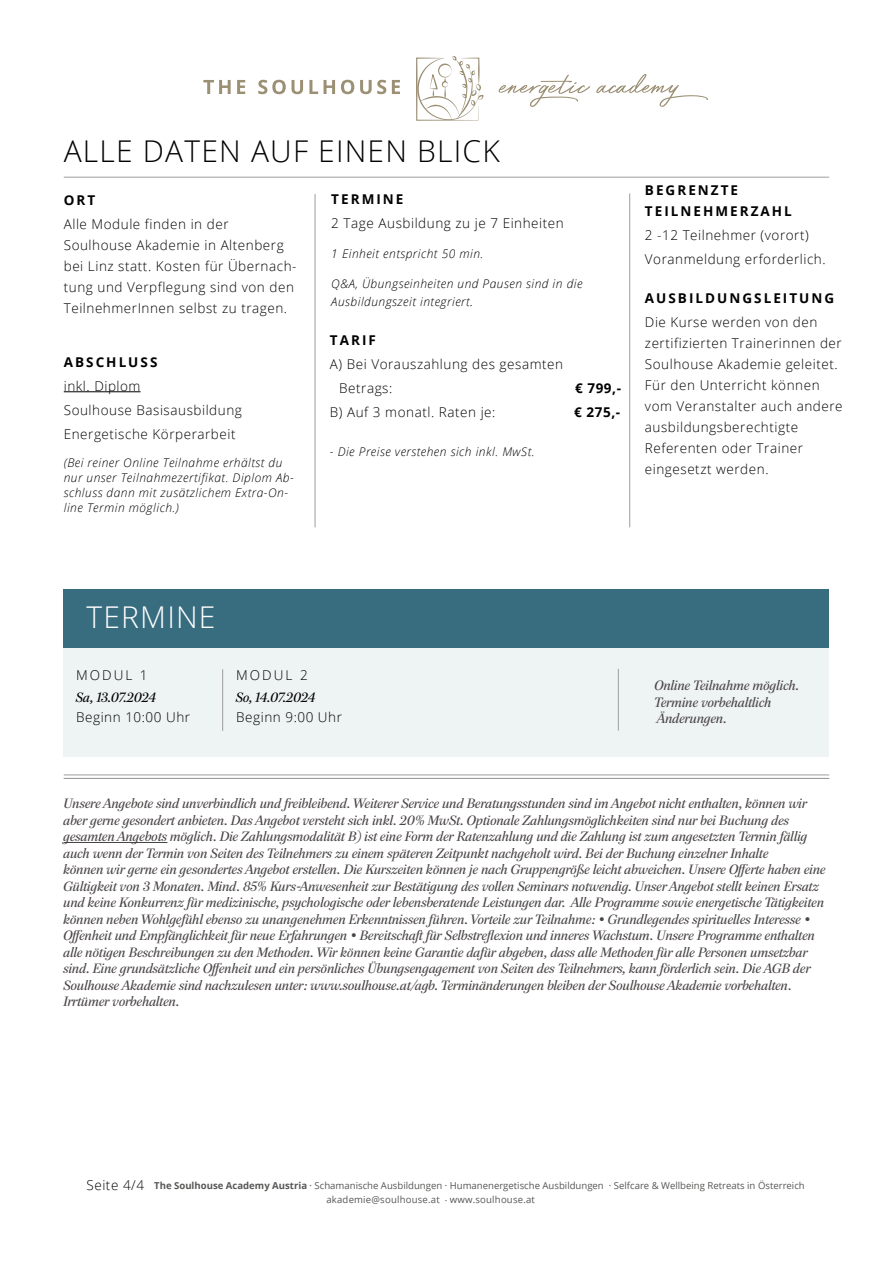
<style>
.page{position:relative;width:893px;height:1263px;background:#fff}
.page>*{position:absolute;margin:0;border:0;box-sizing:border-box;transform-origin:0 0}
.t1{font:300 30px "Open Sans";letter-spacing:.04em;color:#000}
.t2{font:300 30px "Open Sans";letter-spacing:.04em;color:#fff}
.t3{font:italic 13.5px/16.5px "Paperback 48";letter-spacing:.01em;color:#4a4545}
.t4{font:300 13.5px/21px "Open Sans";letter-spacing:.04em;color:#000}
.t5{font:700 13.5px/21px "Open Sans";letter-spacing:.15em;color:#000}
.t6{font:italic 13.5px "Paperback 48";letter-spacing:.01em;color:#000}
.t7{font:italic 300 12px/15px "Open Sans";letter-spacing:.04em;color:#000}
.t8{font:9.6px/14.4px "Open Sans";color:#575756}
.s1{font-size:13.5px}
.s2{font-weight:300;font-size:13.5px;color:#000}
.s3{font-weight:700}
</style>
<div class="page">
<svg style="left:416px;top:56px;width:67px;height:65px"></svg>
<svg style="left:203px;top:80px;width:28px;height:14px"></svg>
<svg style="left:237px;top:80px;width:8px;height:14px"></svg>
<svg style="left:258px;top:80px;width:45px;height:14px"></svg>
<svg style="left:309px;top:80px;width:9px;height:14px"></svg>
<svg style="left:324px;top:80px;width:11px;height:14px"></svg>
<svg style="left:341px;top:80px;width:13px;height:14px"></svg>
<svg style="left:360px;top:80px;width:26px;height:14px"></svg>
<svg style="left:392px;top:80px;width:8px;height:14px"></svg>
<svg style="left:498px;top:75px;width:92px;height:32px"></svg>
<svg style="left:596px;top:74px;width:112px;height:33px"></svg>
<hr style="left:64px;top:842px;width:103px;height:1px;background:#4a4545">
<hr style="left:64px;top:177px;width:765px;height:1px;background:#9d9d9c">
<hr style="left:64px;top:778px;width:765px;height:1px;background:#9d9d9c">
<hr style="left:64px;top:774px;width:765px;height:1px;background:#9d9d9c">
<hr style="left:64px;top:391px;width:77px;height:1px;background:#000">
<hr style="left:315px;top:194px;width:1px;height:333px;background:#9d9d9c">
<hr style="left:629px;top:193px;width:1px;height:334px;background:#9d9d9c">
<div style="left:64px;top:634px;width:765px;height:122px;background:#eef3f4"></div>
<div style="left:64px;top:589px;width:765px;height:58px;background:#386d7f"></div>
<hr style="left:618px;top:669px;width:1px;height:61px;background:#9d9d9c">
<hr style="left:222px;top:669px;width:1px;height:62px;background:#9d9d9c">
<h1 class="t1" style="left:64px;top:131px;width:438px">ALLE DATEN AUF EINEN BLICK</h1>
<p class="t5" style="left:64px;top:189px;width:33px">ORT</p>
<p class="t4" style="left:64px;top:213px;width:234px">Alle Module finden in der<br>Soulhouse Akademie in Altenberg bei Linz statt. Kosten für Übernach&shy;tung und Verpflegung sind von den<br>TeilnehmerInnen selbst zu tragen.</p>
<p class="t5" style="left:64px;top:351px;width:95px">ABSCHLUSS</p>
<p class="t4" style="left:64px;top:373px;width:180px;line-height:24px">inkl. Diplom<br>Soulhouse Basisausbildung<br>Energetische Körperarbeit</p>
<p class="t7" style="left:64px;top:455px;width:231px">(Bei reiner Online Teilnahme erhältst du nur unser Teilnahmezertifikat. Diplom Ab&shy;schluss dann mit zusätzlichem Extra-On&shy;line Termin möglich.)</p>
<p class="t5" style="left:331px;top:188px;width:74px">TERMINE</p>
<p class="t4" style="left:331px;top:212px;width:234px">2 Tage Ausbildung zu je 7 Einheiten</p>
<p class="t7" style="left:331px;top:246px;width:154px">1 Einheit entspricht 50 min.</p>
<p class="t7" style="left:331px;top:274px;width:253px;line-height:18px">Q&amp;A, Übungseinheiten und Pausen sind in die<br>Ausbildungszeit integriert<span class="s1">.</span></p>
<p class="t5" style="left:330px;top:329px;width:48px">TARIF</p>
<p class="t4" style="left:339px;top:352px;width:225px;line-height:24px;text-indent:-9px">A) Bei Vorauszahlung des gesamten<br>Betrags:</p>
<p class="t5" style="left:575px;top:377px;width:47px">€ 799,-</p>
<p class="t4" style="left:330px;top:401px;width:167px">B) Auf 3 monatl. Raten je:</p>
<p class="t5" style="left:574px;top:401px;width:47px">€ 275,-</p>
<p class="t7" style="left:330px;top:444px;width:206px">- Die Preise verstehen sich inkl. MwSt.</p>
<p class="t5" style="left:645px;top:180px;width:148px">BEGRENZTE<br>TEILNEHMERZAHL</p>
<p class="t4" style="left:645px;top:223px;width:182px;line-height:24px">2 -12 Teilnehmer (vorort)<br>Voranmeldung erforderlich.</p>
<p class="t5" style="left:645px;top:288px;width:191px">AUSBILDUNGSLEITUNG</p>
<p class="t4" style="left:645px;top:312px;width:199px">Die Kurse werden von den zertifizierten Trainerinnen der<br>Soulhouse Akademie geleitet.<br>Für den Unterricht können vom Veranstalter auch andere ausbildungsberechtigte<br>Referenten oder Trainer eingesetzt werden.</p>
<h1 class="t2" style="left:87px;top:597px;width:130px">TERMINE</h1>
<p class="t4" style="left:76px;top:664px;width:73px">MODUL 1</p>
<p class="t6" style="left:76px;top:689px;width:82px">Sa, 13.07.2024</p>
<p class="t4" style="left:76px;top:706px;width:116px">Beginn 10:00 Uhr</p>
<p class="t4" style="left:236px;top:664px;width:73px">MODUL 2</p>
<p class="t6" style="left:236px;top:689px;width:81px">So, 14.07.2024</p>
<p class="t4" style="left:236px;top:706px;width:107px">Beginn 9:00 Uhr</p>
<p class="t3" style="left:655px;top:677px;width:146px">Online Teilnahme möglich.<br>Termine vorbehaltlich<br>Änderungen.</p>
<p class="t3" style="left:64px;top:795px;width:764px">Unsere Angebote sind unverbindlich und freibleibend. Weiterer Service und Beratungsstunden sind im Angebot nicht enthalten, können wir aber gerne gesondert anbieten. Das Angebot versteht sich inkl. 20% MwSt. Optionale Zahlungsmöglichkeiten sind nur bei Buchung des gesamten Angebots möglich. Die Zahlungsmodalität B) ist eine Form der Ratenzahlung und die Zahlung ist zum angesetzten Termin fällig auch wenn der Termin von Seiten des Teilnehmers zu einem späteren Zeitpunkt nachgeholt wird. Bei der Buchung einzelner Inhalte<br>können wir gerne ein gesondertes Angebot erstellen. Die Kurszeiten können je nach Gruppengröße leicht abweichen. Unsere Offerte haben eine Gültigkeit von 3 Monaten. Mind. 85% Kurs-Anwesenheit zur Bestätigung des vollen Seminars notwendig. Unser Angebot stellt keinen Ersatz und keine Konkurrenz für medizinische, psychologische oder lebensberatende Leistungen dar. Alle Programme sowie energetische Tätigkeiten können neben Wohlgefühl ebenso zu unangenehmen Erkenntnissen führen. Vorteile zur Teilnahme: • Grundlegendes spirituelles Interesse • Offenheit und Empfänglichkeit für neue Erfahrungen • Bereitschaftfür Selbstreflexion und inneres Wachstum. Unsere Programme enthalten alle nötigen Beschreibungen zu den Methoden. Wir können keine Garantie dafür abgeben, dass alle Methoden für alle Personen umsetzbar sind. Eine grundsätzliche Offenheit und ein persönliches Übungsengagement von Seiten des Teilnehmers, kann förderlich sein. Die AGB der Soulhouse Akademie sind nachzulesen unter: www.soulhouse.at/agb. Terminänderungen bleiben der Soulhouse Akademie vorbehalten.<br>Irrtümer vorbehalten.</p>
<p class="t8" style="left:326px;top:1178px;width:480px;text-indent:-240px"><span class="s2">Seite 4/4</span> <span class="s3">The Soulhouse Academy Austria</span> . Schamanische Ausbildungen . Humanenergetische Ausbildungen . Selfcare &amp; Wellbeing Retreats in Österreich akademie@soulhouse.at . www.soulhouse.at</p>
</div>
